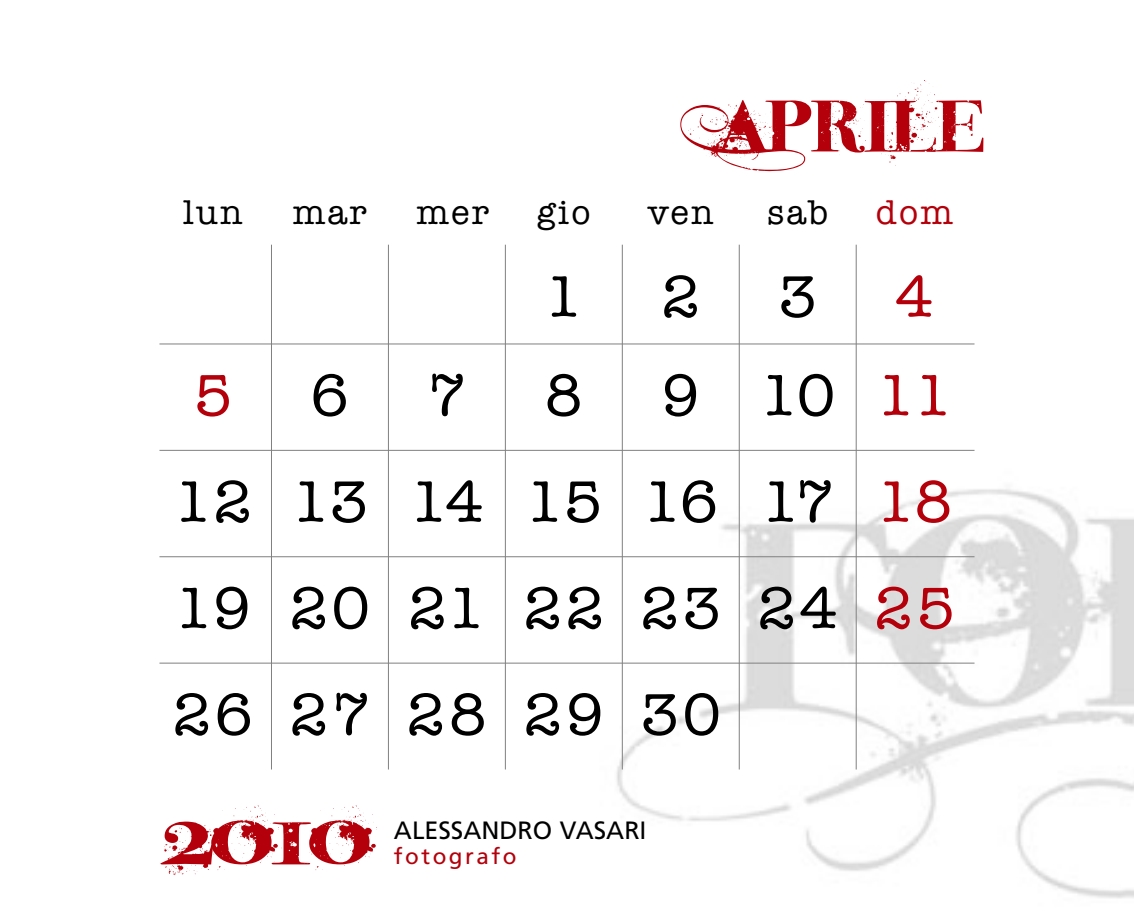
<style>
.page{position:relative;width:1134px;height:922px;background:#fff}
.page>*{position:absolute;margin:0;border:0;box-sizing:border-box;transform-origin:0 0}
.t1{font:105px "i Nked God";color:#b3000b}
.t2{font:80px "i Nked God";color:#b3000b}
.t3{font:60px/106.2px "American Typewriter";letter-spacing:.02em;color:#000;text-align:justify}
.t4{font:60px "American Typewriter";color:#b3000b}
.t5{font:35px "American Typewriter";letter-spacing:.065em;color:#000}
.t6{font:35px "American Typewriter";color:#b3000b}
.t7{font:25px "Frutiger";color:#000}
.t8{font:22.5px "Frutiger";letter-spacing:.11em;color:#b3000b}
.s1{color:#b3000b}
</style>
<div class="page">
<img style="left:581px;top:468px;width:553px;height:430px">
<hr style="left:159px;top:343px;width:815px;height:1px;background:#808080">
<hr style="left:159px;top:450px;width:815px;height:1px;background:#808080">
<hr style="left:159px;top:556px;width:815px;height:1px;background:#808080">
<hr style="left:159px;top:662px;width:815px;height:1px;background:#808080">
<hr style="left:271px;top:244px;width:1px;height:525px;background:#808080">
<hr style="left:388px;top:244px;width:1px;height:525px;background:#808080">
<hr style="left:505px;top:244px;width:1px;height:525px;background:#808080">
<hr style="left:622px;top:244px;width:1px;height:525px;background:#808080">
<hr style="left:739px;top:244px;width:1px;height:525px;background:#808080">
<hr style="left:856px;top:244px;width:1px;height:525px;background:#808080">
<h2 class="t2" style="left:715px;top:77px;width:270px">aPrile</h2>
<p class="t5" style="left:183px;top:192px;width:61px">lun</p>
<p class="t5" style="left:293px;top:192px;width:75px">mar</p>
<p class="t5" style="left:416px;top:192px;width:74px">mer</p>
<p class="t5" style="left:537px;top:192px;width:55px">gio</p>
<p class="t5" style="left:648px;top:192px;width:67px">ven</p>
<p class="t5" style="left:767px;top:192px;width:63px">sab</p>
<p class="t6" style="left:876px;top:192px;width:79px">dom</p>
<p class="t3" style="left:544px;top:244px;width:40px">1</p>
<p class="t3" style="left:661px;top:244px;width:40px">2</p>
<p class="t3" style="left:778px;top:244px;width:40px">3</p>
<p class="t4" style="left:895px;top:262px;width:40px">4</p>
<p class="t4" style="left:194px;top:361px;width:40px">5</p>
<p class="t3" style="left:311px;top:342px;width:40px">6</p>
<p class="t3" style="left:428px;top:342px;width:40px">7</p>
<p class="t3" style="left:544px;top:342px;width:40px">8</p>
<p class="t3" style="left:173px;top:342px;width:783px;text-indent:489px">9 10 <span class="s1">11<br></span>12 13 14 15 16 17 <span class="s1">18<br></span>19 20 21 22 23 24 <span class="s1">25<br></span>26 27 28 29 30</p>
<h1 class="t1" style="left:160px;top:766px;width:210px">2010</h1>
<p class="t7" style="left:394px;top:820px;width:254px">ALESSANDRO VASARI</p>
<p class="t8" style="left:394px;top:847px;width:124px">fotografo</p>
</div>
